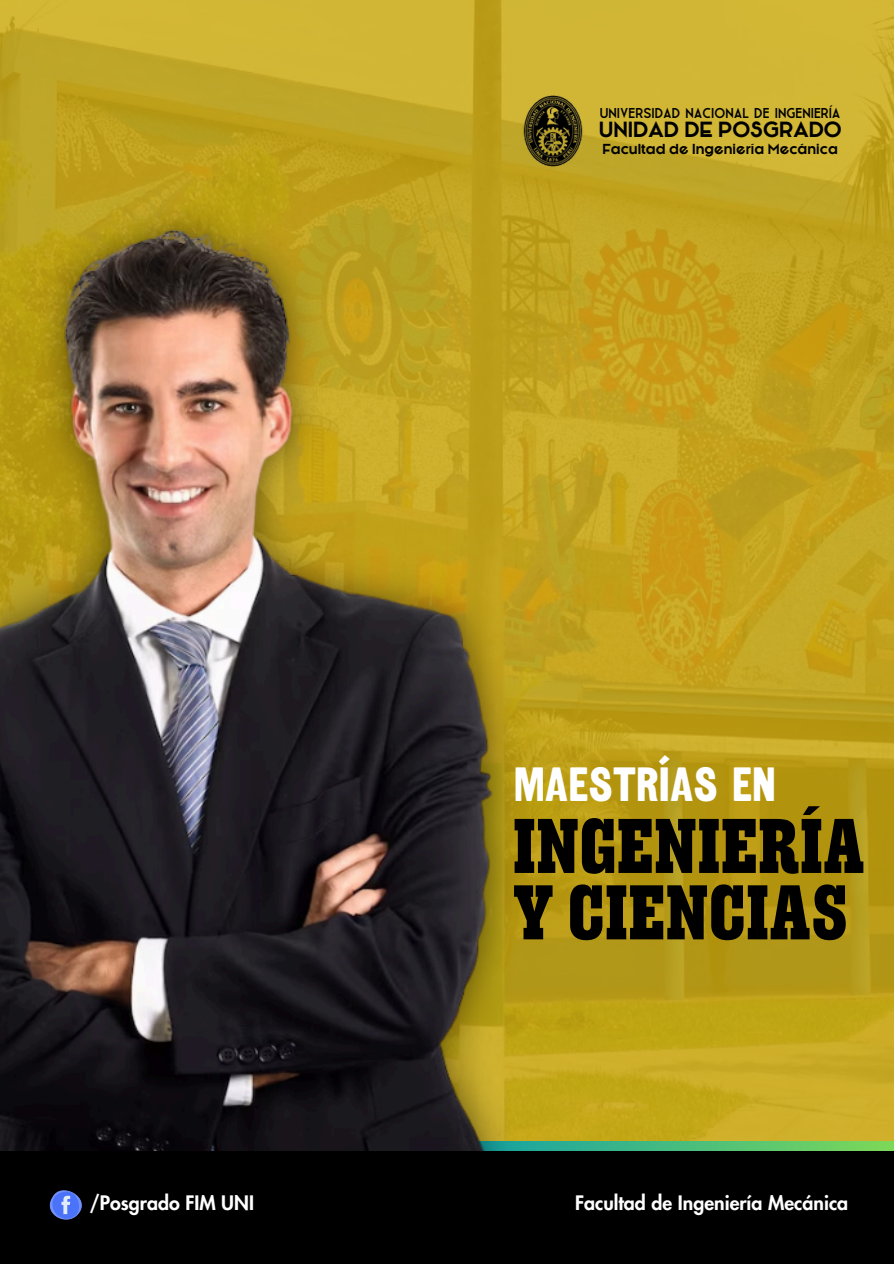
<style>
.page{position:relative;width:894px;height:1264px;background:#fff}
.page>*{position:absolute;margin:0;border:0;box-sizing:border-box;transform-origin:0 0}
.t1{font:700 67.5px/66.3px "Mr Palker Dad Cond";letter-spacing:.03em;color:#000}
.t2{font:48px "Railroad Gothic CC";color:#fff}
.t3{font:700 20.4px "Kessel 205 W00";color:#000}
.t4{font:800 19.5px "Futura LT Pro";color:#fff}
.t5{font:700 14.25px "Leaner";color:#000}
.t6{font:700 13.5px "Kessel 205 W00";color:#000}
</style>
<div class="page">
<img style="left:0;top:0;width:893px;height:1141px">
<svg style="left:617px;top:1141px;width:276px;height:9px"></svg>
<img style="left:0;top:167px;width:617px;height:983px">
<img style="left:519px;top:94px;width:65px;height:75px">
<div style="left:0;top:1150px;width:893px;height:113px;background:#000"></div>
<img style="left:49px;top:1190px;width:33px;height:30px">
<p class="t5" style="left:599px;top:104px;width:242px">UNIVERSIDAD NACIONAL DE INGENIERÍA</p>
<p class="t3" style="left:598px;top:121px;width:244px">UNIDAD DE POSGRADO</p>
<p class="t6" style="left:602px;top:143px;width:236px">Facultad de Ingeniería Mecánica</p>
<p class="t2" style="left:513px;top:751px;width:264px">MAESTRÍAS EN</p>
<p class="t1" style="left:513px;top:819px;width:351px">INGENIERÍA<br>Y CIENCIAS</p>
<h2 class="t4" style="left:89px;top:1193px;width:166px">/Posgrado FIM UNI</h2>
<p class="t4" style="left:575px;top:1193px;width:274px">Facultad de Ingeniería Mecánica</p>
</div>
